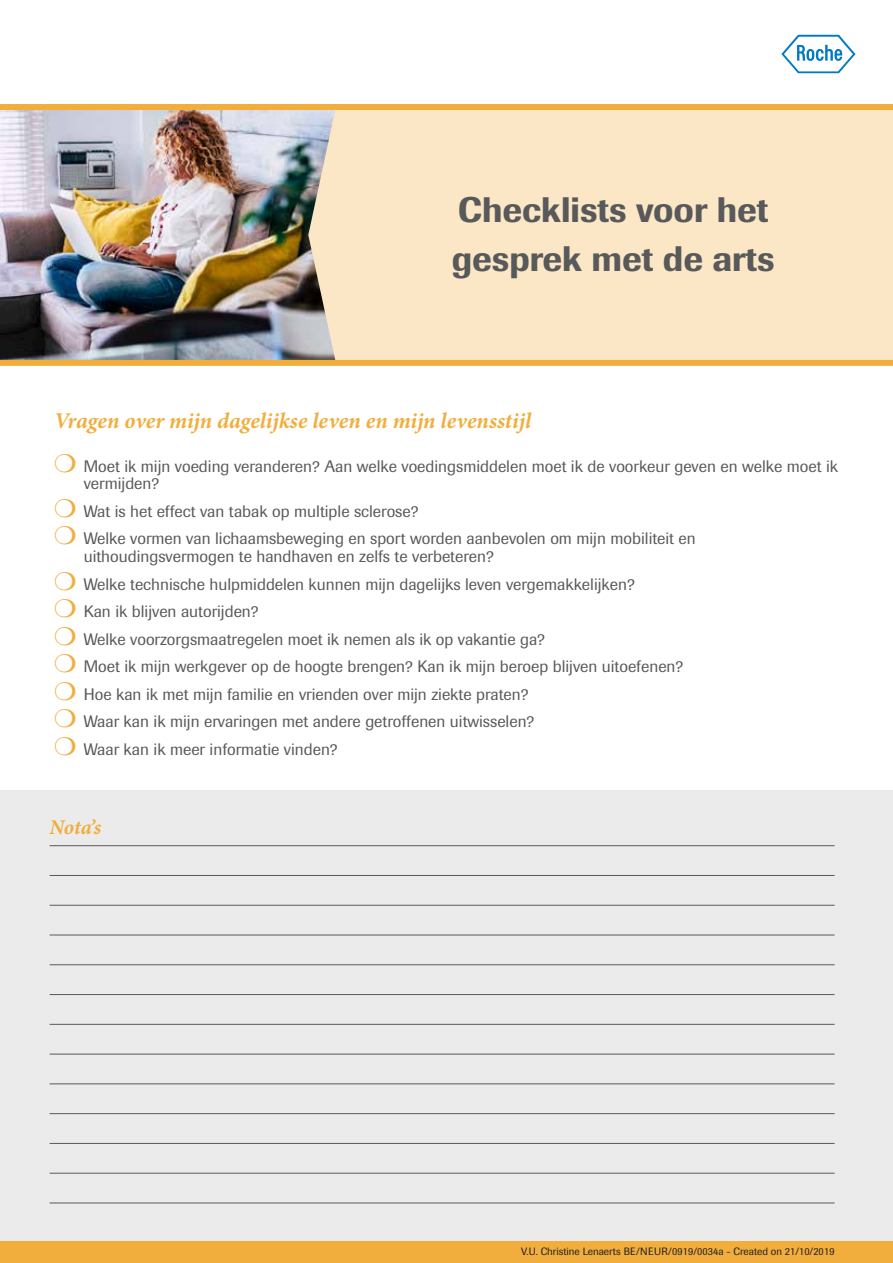
<style>
.page{position:relative;width:893px;height:1263px;background:#fff}
.page>*{position:absolute;margin:0;border:0;box-sizing:border-box;transform-origin:0 0}
.t1{font:500 35.1px/48.6px "Imago";color:#58595b}
.t2{font:italic 700 22.5px "Minion Pro";color:#f1ae3d}
.t3{font:italic 700 21px "Minion Pro";color:#f1ae3d}
.t4{font:16.5px/27.5px "Imago";color:#58595b}
.t5{font:10.5px "Imago";color:#231f20}
</style>
<div class="page">
<img style="left:0;top:110px;width:308px;height:250px">
<svg style="left:781px;top:35px;width:74px;height:38px"></svg>
<div style="left:308px;top:110px;width:585px;height:250px;background:#fbe7c5"></div>
<div style="left:0;top:360px;width:893px;height:6px;background:#f1ae3d"></div>
<div style="left:0;top:104px;width:893px;height:6px;background:#f1ae3d"></div>
<div style="left:0;top:791px;width:893px;height:455px;background:#ebebec"></div>
<div style="left:0;top:1241px;width:893px;height:22px;background:#f1ae3d"></div>
<hr style="left:50px;top:845px;width:785px;height:1px;background:#58595b">
<hr style="left:50px;top:875px;width:785px;height:1px;background:#58595b">
<hr style="left:50px;top:905px;width:785px;height:1px;background:#58595b">
<hr style="left:50px;top:935px;width:785px;height:1px;background:#58595b">
<hr style="left:50px;top:1054px;width:785px;height:1px;background:#58595b">
<hr style="left:50px;top:994px;width:785px;height:1px;background:#58595b">
<hr style="left:50px;top:1113px;width:785px;height:1px;background:#58595b">
<hr style="left:50px;top:1202px;width:785px;height:1px;background:#58595b">
<hr style="left:50px;top:964px;width:785px;height:1px;background:#58595b">
<hr style="left:50px;top:1083px;width:785px;height:1px;background:#58595b">
<hr style="left:50px;top:1173px;width:785px;height:1px;background:#58595b">
<hr style="left:50px;top:1024px;width:785px;height:1px;background:#58595b">
<hr style="left:50px;top:1143px;width:785px;height:1px;background:#58595b">
<h1 class="t1" style="left:452px;top:185px;width:324px">Checklists voor het gesprek met de arts</h1>
<h2 class="t2" style="left:54px;top:407px;width:479px">Vragen over mijn dagelijkse leven en mijn levensstijl</h2>
<p class="t4" style="left:84px;top:457px;width:756px;line-height:17.9px">Moet ik mijn voeding veranderen? Aan welke voedingsmiddelen moet ik de voorkeur geven en welke moet ik vermijden?</p>
<p class="t4" style="left:84px;top:497px;width:613px">Wat is het effect van tabak op multiple sclerose?<br>Welke vormen van lichaamsbeweging en sport worden aanbevolen om mijn mobiliteit en</p>
<p class="t4" style="left:84px;top:543px;width:601px">uithoudingsvermogen te handhaven en zelfs te verbeteren?<br>Welke technische hulpmiddelen kunnen mijn dagelijks leven vergemakkelijken?<br>Kan ik blijven autorijden?<br>Welke voorzorgsmaatregelen moet ik nemen als ik op vakantie ga?<br>Moet ik mijn werkgever op de hoogte brengen? Kan ik mijn beroep blijven uitoefenen?<br>Hoe kan ik met mijn familie en vrienden over mijn ziekte praten?<br>Waar kan ik mijn ervaringen met andere getroffenen uitwisselen?<br>Waar kan ik meer informatie vinden?</p>
<p class="t3" style="left:50px;top:814px;width:53px">Nota’s</p>
<p class="t5" style="left:521px;top:1245px;width:315px">V.U. Christine Lenaerts BE/NEUR/0919/0034a - Created on 21/10/2019</p>
</div>
